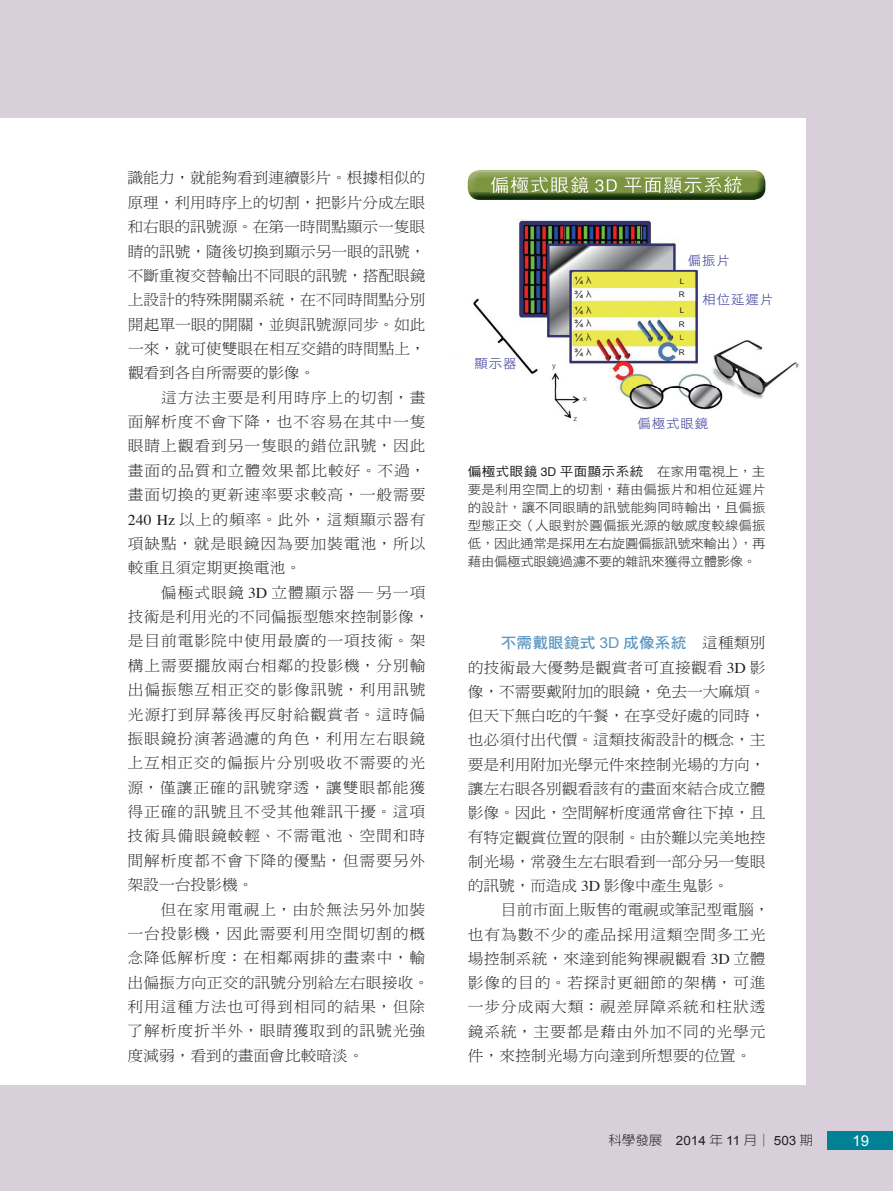
<style>
.page{position:relative;width:893px;height:1191px;background:#d8cfdb}
.page>*{position:absolute;margin:0;border:0;box-sizing:border-box;transform-origin:0 0}
.t1{font:15px/24.3px "DF Ming Std W3";letter-spacing:.055em;color:#231f20;text-align:justify;scale:1.05 1}
.t2{font:15px "DF Hei Std W7";letter-spacing:.005em;color:#5996c1;scale:1.05 1}
.t3{font:15px "Arial";color:#fff}
.t4{font:12.9px/18px "DF Hei Std W3";letter-spacing:-.03em;color:#231f20;text-align:justify;scale:1.05 1}
.t5{font:12.9px "DF Hei Std W5";letter-spacing:.035em;color:#231f20;scale:1.05 1}
.t6{font:12.9px "Arial";color:#231f20;scale:1.05 1}
.t7{font:12.9px "DF Hei Std W3";letter-spacing:.06em;color:#2e3092;scale:1.05 1}
.t8{font:10.05px/14.9px "Arial";color:#231f20;scale:1.05 1}
.t9{font:7.8px/15.8px "Arial";color:#231f20;scale:1.05 1}
.t10{font:7.8px "DF Hei Std W5";color:#231f20;scale:1.05 1}
.t11{font:300 7.35px "Helvetica";color:#231f20}
.s1{font-family:"Times"}
.s2{font-family:"AR New Hei B5";font-weight:700}
.s3{font-family:"Helvetica";font-size:12.3px}
.s4{font-family:"DF Hei Std W3"}
.s5{font-family:"Arial"}
.s6{font-family:"DF Ming Std W3";color:#231f20}
.s7{font-family:"AR New Hei B5";font-weight:300}
</style>
<div class="page">
<div style="left:0;top:118px;width:805px;height:966px;background:#fff"></div>
<div style="left:828px;top:1131px;width:65px;height:18px;background:#008194"></div>
<img style="left:473px;top:208px;width:333px;height:225px">
<img style="left:475px;top:170px;width:283px;height:1px">
<img style="left:468px;top:171px;width:297px;height:29px">
<img style="left:491px;top:192px;width:251px;height:1px">
<img style="left:491px;top:177px;width:251px;height:15px">
<p class="t1" style="left:128px;top:166px;width:285px">識能力，就能夠看到連續影片。根據相似的原理，利用時序上的切割，把影片分成左眼和右眼的訊號源。在第一時間點顯示一隻眼睛的訊號，隨後切換到顯示另一眼的訊號，不斷重複交替輸出不同眼的訊號，搭配眼鏡上設計的特殊開關系統，在不同時間點分別開起單一眼的開關，並與訊號源同步。如此一來，就可使雙眼在相互交錯的時間點上，觀看到各自所需要的影像。</p>
<p class="t1" style="left:128px;top:385px;width:285px;text-indent:33px">這方法主要是利用時序上的切割，畫面解析度不會下降，也不容易在其中一隻眼睛上觀看到另一隻眼的錯位訊號，因此畫面的品質和立體效果都比較好。不過，畫面切換的更新速率要求較高，一般需要<span class="s1">240 Hz</span> 以上的頻率。此外，這類顯示器有項缺點，就是眼鏡因為要加裝電池，所以較重且須定期更換電池。</p>
<p class="t1" style="left:128px;top:580px;width:289px;text-align:left;text-indent:33px">偏極式眼鏡 <span class="s1">3D</span> 立體顯示器 ─ 另一項技術是利用光的不同偏振型態來控制影像，是目前電影院中使用最廣的一項技術。架構上需要擺放兩台相鄰的投影機，分別輸出偏振態互相正交的影像訊號，利用訊號光源打到屏幕後再反射給觀賞者。這時偏振眼鏡扮演著過濾的角色，利用左右眼鏡上互相正交的偏振片分別吸收不需要的光源，僅讓正確的訊號穿透，讓雙眼都能獲得正確的訊號且不受其他雜訊干擾。這項技術具備眼鏡較輕、不需電池、空間和時間解析度都不會下降的優點，但需要另外架設一台投影機。</p>
<p class="t1" style="left:127px;top:896px;width:289px;text-align:left;text-indent:33px">但在家用電視上，由於無法另外加裝一台投影機，因此需要利用空間切割的概念降低解析度：在相鄰兩排的畫素中，輸出偏振方向正交的訊號分別給左右眼接收。利用這種方法也可得到相同的結果，但除了解析度折半外，眼睛獲取到的訊號光強度減弱，看到的畫面會比較暗淡。</p>
<p class="t7" style="left:475px;top:357px;width:42px">顯示器</p>
<p class="t11" style="left:552px;top:360px;width:5px">y</p>
<p class="t7" style="left:688px;top:253px;width:42px">偏振片</p>
<p class="t7" style="left:702px;top:293px;width:69px">相位延遲片</p>
<p class="t8" style="left:574px;top:273px;width:20px">¼<span class="s2">λ</span></p>
<p class="t9" style="left:680px;top:273px;width:6px">L</p>
<p class="t8" style="left:574px;top:303px;width:20px">¼<span class="s2">λ</span></p>
<p class="t8" style="left:574px;top:330px;width:20px">¼<span class="s2">λ </span>¾<span class="s2">λ</span></p>
<p class="t8" style="left:574px;top:287px;width:20px">¾<span class="s2">λ</span></p>
<p class="t9" style="left:679px;top:286px;width:7px">R<br>L</p>
<p class="t9" style="left:679px;top:316px;width:7px">R</p>
<p class="t10" style="left:680px;top:333px;width:6px">L</p>
<p class="t9" style="left:679px;top:345px;width:7px">R</p>
<p class="t8" style="left:574px;top:316px;width:20px">¾<span class="s2">λ</span></p>
<p class="t11" style="left:583px;top:394px;width:5px">x</p>
<p class="t11" style="left:573px;top:413px;width:5px">z</p>
<p class="t7" style="left:637px;top:416px;width:69px">偏極式眼鏡</p>
<p class="t5" style="left:468px;top:464px;width:285px">偏極式眼鏡 <span class="s3">3D</span> 平面顯示系統 <span class="s4">在家用電視上，主</span></p>
<p class="t4" style="left:468px;top:480px;width:285px">要是利用空間上的切割，藉由偏振片和相位延遲片的設計，讓不同眼睛的訊號能夠同時輸出，且偏振型態正交（人眼對於圓偏振光源的敏感度較線偏振低，因此通常是採用左右旋圓偏振訊號來輸出），再藉由偏極式眼鏡過濾不要的雜訊來獲得立體影像。</p>
<p class="t2" style="left:501px;top:635px;width:254px">不需戴眼鏡式 <span class="s5">3D</span> 成像系統 <span class="s6">這種類別</span></p>
<p class="t1" style="left:468px;top:655px;width:285px">的技術最大優勢是觀賞者可直接觀看 <span class="s1">3D</span> 影像，不需要戴附加的眼鏡，免去一大麻煩。但天下無白吃的午餐，在享受好處的同時，也必須付出代價。這類技術設計的概念，主要是利用附加光學元件來控制光場的方向，讓左右眼各別觀看該有的畫面來結合成立體影像。因此，空間解析度通常會往下掉，且有特定觀賞位置的限制。由於難以完美地控制光場，常發生左右眼看到一部分另一隻眼的訊號，而造成 <span class="s1">3D</span> 影像中產生鬼影。</p>
<p class="t1" style="left:468px;top:897px;width:289px;text-align:left;text-indent:33px">目前市面上販售的電視或筆記型電腦，也有為數不少的產品採用這類空間多工光場控制系統，來達到能夠裸視觀看 <span class="s1">3D</span> 立體影像的目的。若探討更細節的架構，可進一步分成兩大類：視差屏障系統和柱狀透鏡系統，主要都是藉由外加不同的光學元件，來控制光場方向達到所想要的位置。</p>
<p class="t6" style="left:608px;top:1132px;width:197px"><span class="s7">科學發展</span> 2014 <span class="s7">年</span> 11 <span class="s7">月│</span> 503 <span class="s7">期</span></p>
<p class="t3" style="left:852px;top:1131px;width:18px">19</p>
</div>
